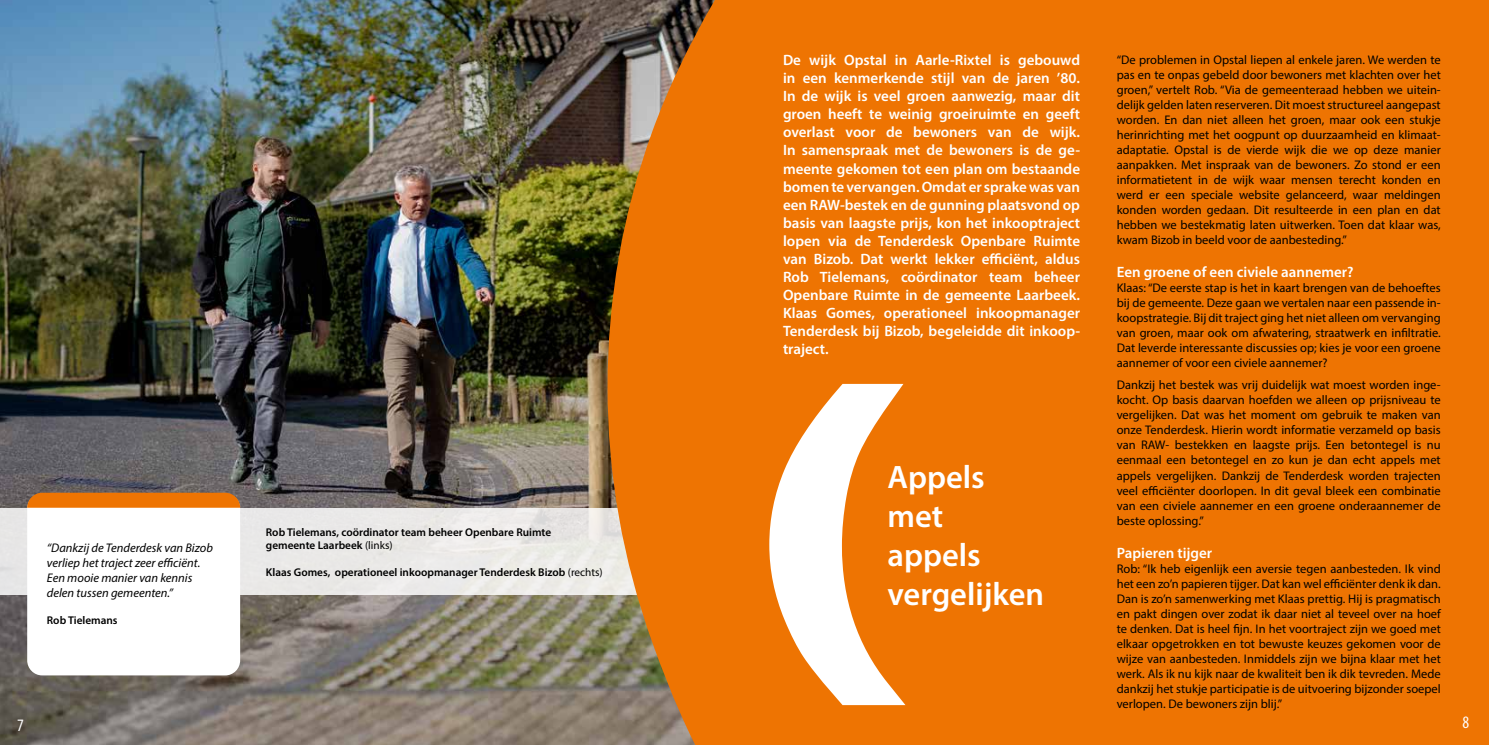
<style>
.page{position:relative;width:1489px;height:745px;background:#fff}
.page>*{position:absolute;margin:0;border:0;box-sizing:border-box;transform-origin:0 0}
.t1{font:600 32.5px/39px "Myriad Pro";color:#fff}
.t2{font:condensed 17.5px "Myriad Pro";color:#fff}
.t3{font:600 15px/18px "Myriad Pro";color:#fff;text-align:justify}
.t4{font:12.5px/15px "Myriad Pro";color:#000;text-align:justify}
.t5{font:italic 12.5px/15px "Myriad Pro";color:#000}
.t6{font:600 11.25px/13.5px "Myriad Pro";color:#000}
.s1{font-weight:400}
</style>
<div class="page">
<img style="left:0;top:0;width:607px;height:744px">
<div style="left:0;top:507px;width:809px;height:87px;background:#eae9e7"></div>
<div style="left:27px;top:493px;width:213px;height:182px;background:#fff;border-radius:15px"></div>
<svg style="left:27px;top:492px;width:213px;height:15px;background:#e37209"></svg>
<div style="left:607px;top:0;width:881px;height:744px;background:#ee7402"></div>
<svg style="left:769px;top:383px;width:136px;height:321px"></svg>
<p class="t5" style="left:47px;top:539px;width:168px">“Dankzij de Tenderdesk van Bizob verliep het traject zeer efficiënt.<br>Een mooie manier van kennis delen tussen gemeenten.”</p>
<p class="t6" style="left:47px;top:612px;width:72px">Rob Tielemans</p>
<h2 class="t2" style="left:17px;top:714px;width:8px">7</h2>
<p class="t6" style="left:266px;top:524px;width:287px">Rob Tielemans, coördinator team beheer Openbare Ruimte gemeente Laarbeek <span class="s1">(links)</span></p>
<p class="t6" style="left:266px;top:565px;width:338px">Klaas Gomes, operationeel inkoopmanager Tenderdesk Bizob <span class="s1">(rechts)</span></p>
<p class="t3" style="left:783px;top:51px;width:298px">De wijk Opstal in Aarle-Rixtel is gebouwd in een kenmerkende stijl van de jaren ’80.<br>In de wijk is veel groen aanwezig, maar dit groen heeft te weinig groeiruimte en geeft overlast voor de bewoners van de wijk.<br>In samenspraak met de bewoners is de ge&shy;meente gekomen tot een plan om bestaande bomen te vervangen. Omdat er sprake was van een RAW-bestek en de gunning plaatsvond op basis van laagste prijs, kon het inkooptraject lopen via de Tenderdesk Openbare Ruimte van Bizob. Dat werkt lekker efficiënt, aldus Rob Tielemans, coördinator team beheer Openbare Ruimte in de gemeente Laarbeek.<br>Klaas Gomes, operationeel inkoopmanager Tenderdesk bij Bizob, begeleidde dit inkoop&shy;traject.</p>
<p class="t4" style="left:1116px;top:52px;width:325px">“De problemen in Opstal liepen al enkele jaren. We werden te pas en te onpas gebeld door bewoners met klachten over het groen,” vertelt Rob. “Via de gemeenteraad hebben we uitein&shy;delijk gelden laten reserveren. Dit moest structureel aangepast worden. En dan niet alleen het groen, maar ook een stukje herinrichting met het oogpunt op duurzaamheid en klimaat&shy;adaptatie. Opstal is de vierde wijk die we op deze manier aanpakken. Met inspraak van de bewoners. Zo stond er een informatietent in de wijk waar mensen terecht konden en werd er een speciale website gelanceerd, waar meldingen konden worden gedaan. Dit resulteerde in een plan en dat hebben we bestekmatig laten uitwerken. Toen dat klaar was, kwam Bizob in beeld voor de aanbesteding.”</p>
<p class="t3" style="left:1116px;top:262px;width:238px">Een groene of een civiele aannemer?</p>
<p class="t4" style="left:1116px;top:280px;width:325px">Klaas: “De eerste stap is het in kaart brengen van de behoeftes bij de gemeente. Deze gaan we vertalen naar een passende in&shy;koopstrategie. Bij dit traject ging het niet alleen om vervanging van groen, maar ook om afwatering, straatwerk en infiltratie.<br>Dat leverde interessante discussies op; kies je voor een groene aannemer of voor een civiele aannemer?</p>
<p class="t4" style="left:1116px;top:377px;width:325px">Dankzij het bestek was vrij duidelijk wat moest worden inge&shy;kocht. Op basis daarvan hoefden we alleen op prijsniveau te vergelijken. Dat was het moment om gebruik te maken van onze Tenderdesk. Hierin wordt informatie verzameld op basis van RAW- bestekken en laagste prijs. Een betontegel is nu eenmaal een betontegel en zo kun je dan echt appels met appels vergelijken. Dankzij de Tenderdesk worden trajecten veel efficiënter doorlopen. In dit geval bleek een combinatie van een civiele aannemer en een groene onderaannemer de beste oplossing.”</p>
<p class="t3" style="left:1116px;top:543px;width:97px">Papieren tijger</p>
<p class="t4" style="left:1116px;top:560px;width:325px">Rob: “Ik heb eigenlijk een aversie tegen aanbesteden. Ik vind het een zo’n papieren tijger. Dat kan wel efficiënter denk ik dan.<br>Dan is zo’n samenwerking met Klaas prettig. Hij is pragmatisch en pakt dingen over zodat ik daar niet al teveel over na hoef te denken. Dat is heel fijn. In het voortraject zijn we goed met elkaar opgetrokken en tot bewuste keuzes gekomen voor de wijze van aanbesteden. Inmiddels zijn we bijna klaar met het werk. Als ik nu kijk naar de kwaliteit ben ik dik tevreden. Mede dankzij het stukje participatie is de uitvoering bijzonder soepel verlopen. De bewoners zijn blij.”</p>
<h1 class="t1" style="left:887px;top:456px;width:158px">Appels met appels vergelijken</h1>
<h2 class="t2" style="left:1462px;top:711px;width:8px">8</h2>
</div>
